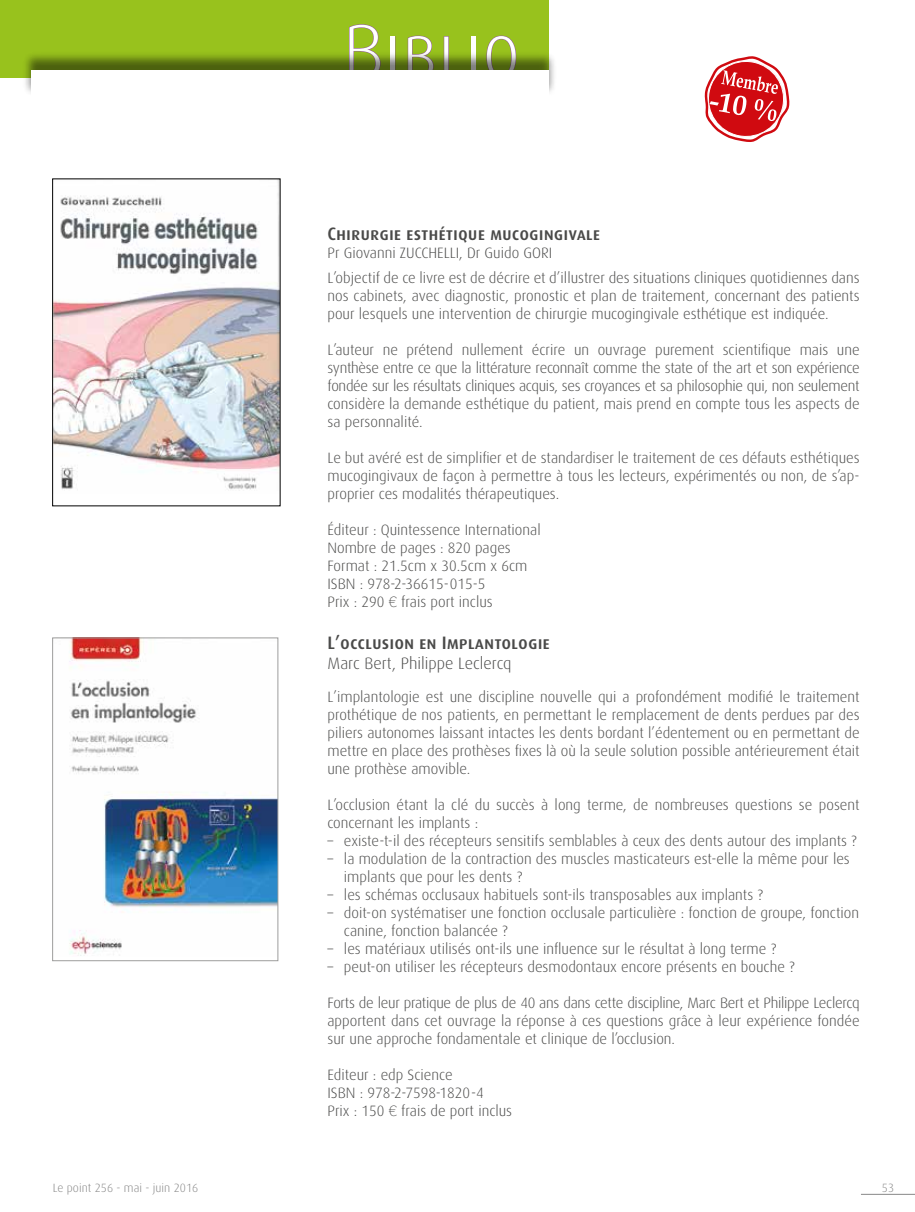
<style>
.page{position:relative;width:915px;height:1212px;background:#fff}
.page>*{position:absolute;margin:0;border:0;box-sizing:border-box;transform-origin:0 0}
.t1{font:75px "Dax Light Caps";color:#fff}
.t2{font:18px "Dax Medium Caps";color:#4a4a49}
.t3{font:300 16.5px "Dax";color:#4a4a49}
.t4{font:300 15px/18px "Dax";color:#4a4a49}
.t5{font:300 12px "Dax";color:#878787}
.s1{font-family:"Helvetica Neue LT Std";font-weight:100}
</style>
<div class="page">
<hr style="left:860px;top:1194px;width:54px;height:1px;background:#878787">
<div style="left:0;top:0;width:548px;height:77px;background:#98c21d"></div>
<svg style="left:349px;top:24px;width:30px;height:27px"></svg>
<div style="left:390px;top:36px;width:5px;height:41px;border:1px solid #955ca2"></div>
<svg style="left:407px;top:35px;width:25px;height:16px"></svg>
<svg style="left:443px;top:36px;width:6px;height:15px"></svg>
<div style="left:471px;top:36px;width:4px;height:41px;border:1px solid #955ca2"></div>
<svg style="left:486px;top:35px;width:30px;height:16px"></svg>
<div style="left:23px;top:51px;width:534px;height:46px;background:#000;opacity:.5"></div>
<div style="left:31px;top:70px;width:517px;height:29px;background:#fff"></div>
<svg style="left:704px;top:56px;width:86px;height:86px"></svg>
<img style="left:54px;top:181px;width:224px;height:309px">
<img style="left:69px;top:639px;width:207px;height:317px">
<div style="left:52px;top:637px;width:226px;height:324px;border:1px solid #9d9d9c"></div>
<h1 class="t1" style="left:343px;top:10px;width:178px">Biblio</h1>
<p class="t2" style="left:327px;top:223px;width:274px">Chirurgie esthétique mucogingivale</p>
<p class="t4" style="left:327px;top:240px;width:533px;line-height:25.5px">Pr Giovanni ZUCCHELLI, Dr Guido GORI<br>L’objectif de ce livre est de décrire et d’illustrer des situations cliniques quotidiennes dans</p>
<p class="t4" style="left:327px;top:287px;width:533px">nos cabinets, avec diagnostic, pronostic et plan de traitement, concernant des patients pour lesquels une intervention de chirurgie mucogingivale esthétique est indiquée.</p>
<p class="t4" style="left:327px;top:341px;width:533px;text-align:justify">L’auteur ne prétend nullement écrire un ouvrage purement scientifique mais une synthèse entre ce que la littérature reconnaît comme the state of the art et son expérience fondée sur les résultats cliniques acquis, ses croyances et sa philosophie qui, non seulement considère la demande esthétique du patient, mais prend en compte tous les aspects de sa personnalité.</p>
<p class="t4" style="left:327px;top:449px;width:533px;text-align:justify">Le but avéré est de simplifier et de standardiser le traitement de ces défauts esthétiques mucogingivaux de façon à permettre à tous les lecteurs, expérimentés ou non, de s’ap&shy;proprier ces modalités thérapeutiques.</p>
<p class="t4" style="left:327px;top:521px;width:215px">Éditeur : Quintessence International<br>Nombre de pages : 820 pages<br>Format : 21.5cm x 30.5cm x 6cm<br>ISBN : 978-2-36615-015-5<br>Prix : 290 <span class="s1">€</span> frais port inclus</p>
<p class="t2" style="left:327px;top:633px;width:224px">L’occlusion en Implantologie</p>
<p class="t3" style="left:327px;top:654px;width:185px">Marc Bert, Philippe Leclercq</p>
<p class="t4" style="left:327px;top:688px;width:533px;text-align:justify">L’implantologie est une discipline nouvelle qui a profondément modifié le traitement prothétique de nos patients, en permettant le remplacement de dents perdues par des piliers autonomes laissant intactes les dents bordant l’édentement ou en permettant de mettre en place des prothèses fixes là où la seule solution possible antérieurement était une prothèse amovible.</p>
<p class="t4" style="left:327px;top:796px;width:533px">L’occlusion étant la clé du succès à long terme, de nombreuses questions se posent concernant les implants :</p>
<p class="t4" style="left:327px;top:832px;width:530px">– existe-t-il des récepteurs sensitifs semblables à ceux des dents autour des implants ?</p>
<p class="t4" style="left:344px;top:850px;width:507px;text-indent:-16px">– la modulation de la contraction des muscles masticateurs est-elle la même pour les implants que pour les dents ?</p>
<p class="t4" style="left:327px;top:886px;width:437px">– les schémas occlusaux habituels sont-ils transposables aux implants ?</p>
<p class="t4" style="left:344px;top:904px;width:516px;text-indent:-16px">– doit-on systématiser une fonction occlusale particulière : fonction de groupe, fonction canine, fonction balancée ?</p>
<p class="t4" style="left:327px;top:940px;width:450px">– les matériaux utilisés ont-ils une influence sur le résultat à long terme ?</p>
<p class="t4" style="left:327px;top:958px;width:468px">– peut-on utiliser les récepteurs desmodontaux encore présents en bouche ?</p>
<p class="t4" style="left:327px;top:994px;width:533px;text-align:justify">Forts de leur pratique de plus de 40 ans dans cette discipline, Marc Bert et Philippe Leclercq apportent dans cet ouvrage la réponse à ces questions grâce à leur expérience fondée sur une approche fondamentale et clinique de l’occlusion.</p>
<p class="t4" style="left:327px;top:1066px;width:186px">Editeur : edp Science<br>ISBN : 978-2-7598-1820-4<br>Prix : 150 <span class="s1">€</span> frais de port inclus</p>
<p class="t5" style="left:53px;top:1181px;width:147px">Le point 256 - mai - juin 2016</p>
<p class="t5" style="left:881px;top:1181px;width:14px">53</p>
</div>
